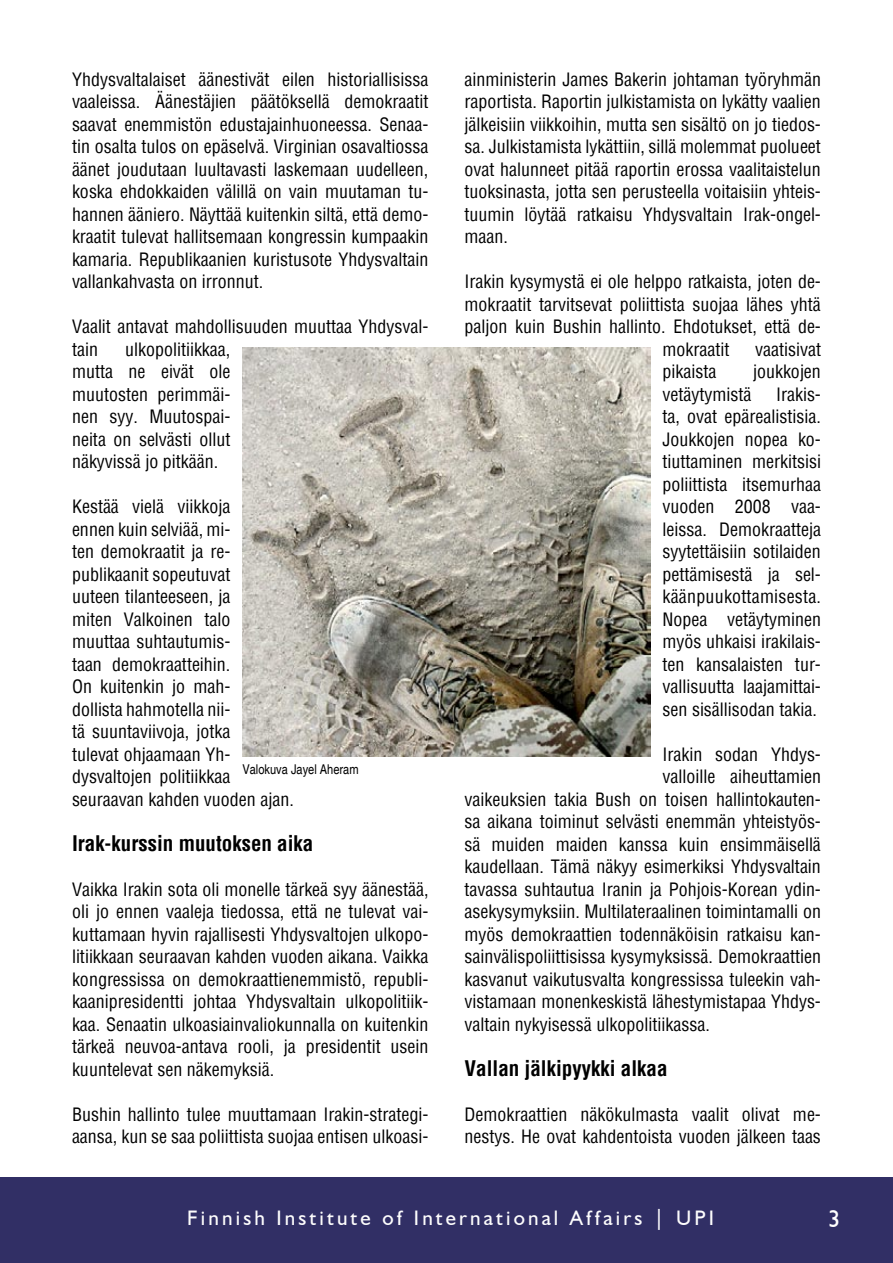
<style>
.page{position:relative;width:893px;height:1263px;background:#fff}
.page>*{position:absolute;margin:0;border:0;box-sizing:border-box;transform-origin:0 0}
.t1{font:24px "Humanist 521 BT";color:#fff}
.Otsikko{font:700 condensed 21px "Helvetica";color:#000}
.t2{font:21px "Humanist 521 BT";letter-spacing:.15em;color:#fdfdfd}
.Leipis{font:condensed 18px/22.5px "Helvetica";color:#000;text-align:justify}
.t3{font:condensed 13.5px "Helvetica";color:#000}
</style>
<div class="page">
<img style="left:242px;top:348px;width:409px;height:408px">
<div style="left:0;top:1177px;width:893px;height:86px;background:#312f65"></div>
<p class="Leipis" style="left:72px;top:67px;width:358px">Yhdysvaltalaiset äänestivät eilen historiallisissa vaaleissa. Äänestäjien päätöksellä demokraatit saavat enemmistön edustajainhuoneessa. Senaa&shy;tin osalta tulos on epäselvä. Virginian osavaltiossa äänet joudutaan luultavasti laskemaan uudelleen, koska ehdokkaiden välillä on vain muutaman tu&shy;hannen ääniero. Näyttää kuitenkin siltä, että demo&shy;kraatit tulevat hallitsemaan kongressin kumpaakin kamaria. Republikaanien kuristusote Yhdysvaltain vallankahvasta on irronnut.</p>
<p class="Leipis" style="left:72px;top:315px;width:358px">Vaalit antavat mahdollisuuden muuttaa Yhdysval&shy;tain</p>
<p class="Leipis" style="left:72px;top:337px;width:160px;text-indent:53px">ulkopolitiikkaa, mutta ne eivät ole muutosten perimmäi&shy;nen syy. Muutospai&shy;neita on selvästi ollut näkyvissä jo pitkään.</p>
<p class="Leipis" style="left:72px;top:495px;width:223px;text-align:left">Kestää vielä viikkoja<br>ennen kuin selviää, mi-<br>ten demokraatit ja re&shy;publikaanit sopeutuvat<br>uuteen tilanteeseen, ja<br>miten Valkoinen talo<br>muuttaa suhtautumis-<br>taan demokraatteihin.<br>On kuitenkin jo mah-<br>dollista hahmotella nii-<br>tä suuntaviivoja, jotka<br>tulevat ohjaamaan Yh&shy;dysvaltojen politiikkaa seuraavan kahden vuoden ajan.</p>
<p class="Otsikko" style="left:72px;top:829px;width:243px">Irak-kurssin muutoksen aika</p>
<p class="Leipis" style="left:72px;top:877px;width:358px">Vaikka Irakin sota oli monelle tärkeä syy äänestää, oli jo ennen vaaleja tiedossa, että ne tulevat vai&shy;kuttamaan hyvin rajallisesti Yhdysvaltojen ulkopo&shy;litiikkaan seuraavan kahden vuoden aikana. Vaikka kongressissa on demokraattienemmistö, republi&shy;kaanipresidentti johtaa Yhdysvaltain ulkopolitiik&shy;kaa. Senaatin ulkoasiainvaliokunnalla on kuitenkin tärkeä neuvoa-antava rooli, ja presidentit usein kuuntelevat sen näkemyksiä.</p>
<p class="Leipis" style="left:72px;top:1102px;width:358px">Bushin hallinto tulee muuttamaan Irakin-strategi&shy;aansa, kun se saa poliittista suojaa entisen ulkoasi-</p>
<p class="t3" style="left:242px;top:761px;width:118px">Valokuva Jayel Aheram</p>
<p class="Leipis" style="left:464px;top:67px;width:358px">ainministerin James Bakerin johtaman työryhmän raportista. Raportin julkistamista on lykätty vaalien jälkeisiin viikkoihin, mutta sen sisältö on jo tiedos&shy;sa. Julkistamista lykättiin, sillä molemmat puolueet ovat halunneet pitää raportin erossa vaalitaistelun tuoksinasta, jotta sen perusteella voitaisiin yhteis&shy;tuumin löytää ratkaisu Yhdysvaltain Irak-ongel&shy;maan.</p>
<p class="Leipis" style="left:464px;top:270px;width:358px">Irakin kysymystä ei ole helppo ratkaista, joten de-</p>
<p class="Leipis" style="left:464px;top:292px;width:358px">mokraatit tarvitsevat poliittista suojaa lähes yhtä</p>
<p class="Leipis" style="left:464px;top:315px;width:358px">paljon kuin Bushin hallinto. Ehdotukset, että de-</p>
<p class="Leipis" style="left:662px;top:337px;width:68px">mokraatit</p>
<p class="Leipis" style="left:755px;top:337px;width:67px">vaatisivat</p>
<p class="Leipis" style="left:662px;top:360px;width:55px">pikaista</p>
<p class="Leipis" style="left:753px;top:360px;width:69px">joukkojen</p>
<p class="Leipis" style="left:662px;top:382px;width:90px">vetäytymistä</p>
<p class="Leipis" style="left:662px;top:382px;width:160px;text-indent:114px">Irakis&shy;ta, ovat epärealistisia.<br>Joukkojen nopea ko&shy;tiuttaminen merkitsisi poliittista itsemurhaa vuoden 2008 vaa&shy;leissa. Demokraatteja syytettäisiin sotilaiden pettämisestä ja sel&shy;käänpuukottamisesta.<br>Nopea vetäytyminen myös uhkaisi irakilais&shy;ten kansalaisten tur&shy;vallisuutta laajamittai&shy;sen sisällisodan takia.</p>
<p class="Leipis" style="left:662px;top:742px;width:160px">Irakin sodan Yhdys-</p>
<p class="Leipis" style="left:662px;top:765px;width:160px">valloille aiheuttamien</p>
<p class="Leipis" style="left:464px;top:787px;width:358px">vaikeuksien takia Bush on toisen hallintokauten-</p>
<p class="Leipis" style="left:464px;top:810px;width:358px">sa aikana toiminut selvästi enemmän yhteistyös-</p>
<p class="Leipis" style="left:464px;top:832px;width:358px">sä muiden maiden kanssa kuin ensimmäisellä</p>
<p class="Leipis" style="left:464px;top:855px;width:358px">kaudellaan. Tämä näkyy esimerkiksi Yhdysvaltain</p>
<p class="Leipis" style="left:464px;top:877px;width:358px">tavassa suhtautua Iranin ja Pohjois-Korean ydin-</p>
<p class="Leipis" style="left:464px;top:900px;width:358px">asekysymyksiin. Multilateraalinen toimintamalli on</p>
<p class="Leipis" style="left:464px;top:922px;width:358px">myös demokraattien todennäköisin ratkaisu kan-</p>
<p class="Leipis" style="left:464px;top:945px;width:358px">sainvälispoliittisissa kysymyksissä. Demokraattien</p>
<p class="Leipis" style="left:464px;top:967px;width:358px">kasvanut vaikutusvalta kongressissa tuleekin vah-</p>
<p class="Leipis" style="left:464px;top:990px;width:358px">vistamaan monenkeskistä lähestymistapaa Yhdys-</p>
<p class="Leipis" style="left:464px;top:1012px;width:247px">valtain nykyisessä ulkopolitiikassa.</p>
<p class="Otsikko" style="left:464px;top:1054px;width:204px">Vallan jälkipyykki alkaa</p>
<p class="Leipis" style="left:464px;top:1102px;width:358px">Demokraattien näkökulmasta vaalit olivat me&shy;nestys. He ovat kahdentoista vuoden jälkeen taas</p>
<p class="t2" style="left:187px;top:1205px;width:528px">Finnish Institute of International Affairs | UPI</p>
<h1 class="t1" style="left:828px;top:1204px;width:14px">3</h1>
</div>
